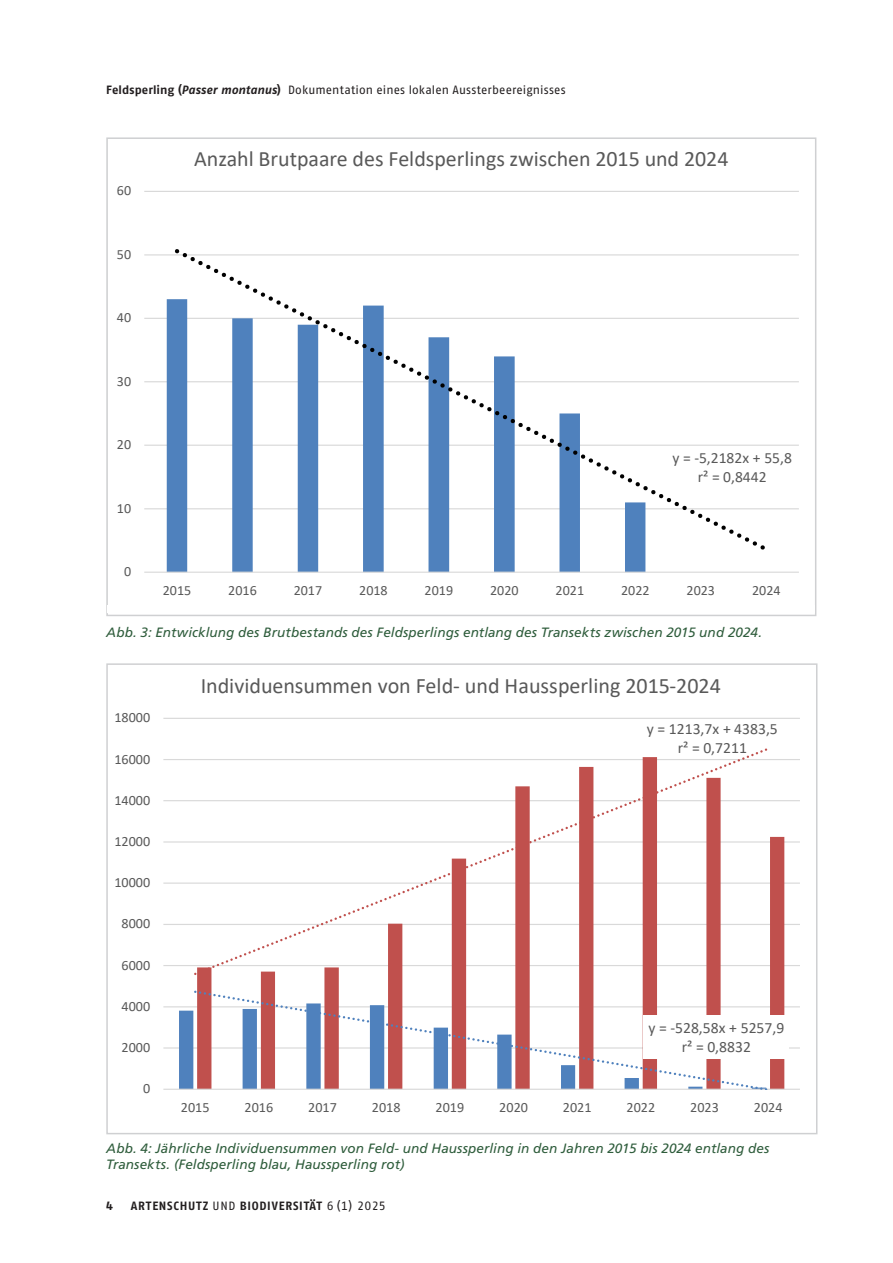
<style>
.page{position:relative;width:893px;height:1263px;background:#fff}
.page>*{position:absolute;margin:0;border:0;box-sizing:border-box;transform-origin:0 0}
.t1{font:22.05px "Calibri";color:#595959}
.t2{font:21.9px "Calibri";color:#595959}
.t3{font:15.6px/19.2px "Calibri";color:#595959;text-align:center}
.t4{font:14.25px "Calibri";color:#595959}
.t5{font:14.1px "Calibri";color:#595959}
.t6{font:italic 13.5px/16.5px "Frutiger LT Pro";letter-spacing:.01em;color:#2f5d3c}
.t7{font:12px "Fago No Tf";letter-spacing:.01em;color:#231f20}
.t8{font:700 12px "Fago No Tf";letter-spacing:.06em;color:#231f20}
.s1{font-weight:700}
.s2{font-weight:700;font-style:italic}
.s3{font-weight:400}
</style>
<div class="page">
<svg style="left:144px;top:191px;width:655px;height:382px"></svg>
<div style="left:106px;top:137px;width:710px;height:479px;border:2px solid #cfd0d2"></div>
<svg style="left:163px;top:718px;width:637px;height:372px"></svg>
<div style="left:106px;top:663px;width:711px;height:471px;border:2px solid #cfd0d2"></div>
<div style="left:108px;top:605px;width:707px;height:7px;background:#fff"></div>
<p class="t7" style="left:106px;top:83px;width:461px"><span class="s1">Feldsperling (</span><span class="s2">Passer montanus</span><span class="s1">)</span> Dokumentation eines lokalen Aussterbeereignisses</p>
<p class="t5" style="left:117px;top:181px;width:16px">60</p>
<p class="t5" style="left:117px;top:244px;width:16px">50</p>
<p class="t5" style="left:117px;top:308px;width:16px">40</p>
<p class="t5" style="left:117px;top:371px;width:16px">30</p>
<p class="t5" style="left:117px;top:435px;width:16px">20</p>
<p class="t5" style="left:117px;top:498px;width:16px">10</p>
<p class="t5" style="left:124px;top:562px;width:9px">0</p>
<p class="t2" style="left:194px;top:143px;width:536px">Anzahl Brutpaare des Feldsperlings zwischen 2015 und 2024</p>
<p class="t3" style="left:672px;top:448px;width:121px">y = -5,2182x + 55,8 r² = 0,8442</p>
<p class="t5" style="left:163px;top:580px;width:30px">2015</p>
<p class="t5" style="left:228px;top:580px;width:30px">2016</p>
<p class="t5" style="left:294px;top:580px;width:30px">2017</p>
<p class="t5" style="left:359px;top:580px;width:30px">2018</p>
<p class="t5" style="left:425px;top:580px;width:30px">2019</p>
<p class="t5" style="left:490px;top:580px;width:30px">2020</p>
<p class="t5" style="left:556px;top:580px;width:30px">2021</p>
<p class="t5" style="left:621px;top:580px;width:30px">2022</p>
<p class="t5" style="left:687px;top:580px;width:30px">2023</p>
<p class="t5" style="left:752px;top:580px;width:30px">2024</p>
<p class="t6" style="left:106px;top:624px;width:657px">Abb. 3: Entwicklung des Brutbestands des Feldsperlings entlang des Transekts zwischen 2015 und 2024.</p>
<p class="t5" style="left:114px;top:708px;width:37px">18000</p>
<p class="t5" style="left:114px;top:749px;width:37px">16000</p>
<p class="t4" style="left:114px;top:790px;width:37px">14000</p>
<p class="t5" style="left:114px;top:831px;width:37px">12000</p>
<p class="t5" style="left:114px;top:873px;width:37px">10000</p>
<p class="t5" style="left:122px;top:914px;width:30px">8000</p>
<p class="t5" style="left:122px;top:955px;width:30px">6000</p>
<p class="t5" style="left:122px;top:996px;width:30px">4000</p>
<p class="t5" style="left:122px;top:1037px;width:30px">2000</p>
<p class="t5" style="left:143px;top:1079px;width:9px">0</p>
<p class="t1" style="left:201px;top:670px;width:521px">Individuensummen von Feld- und Haussperling 2015-2024</p>
<p class="t3" style="left:647px;top:719px;width:133px">y = 1213,7x + 4383,5 r² = 0,7211</p>
<p class="t3" style="left:648px;top:1017px;width:137px">y = -528,58x + 5257,9 r² = 0,8832</p>
<p class="t5" style="left:181px;top:1097px;width:30px">2015</p>
<p class="t5" style="left:245px;top:1097px;width:30px">2016</p>
<p class="t5" style="left:308px;top:1097px;width:30px">2017</p>
<p class="t5" style="left:372px;top:1097px;width:30px">2018</p>
<p class="t5" style="left:436px;top:1097px;width:30px">2019</p>
<p class="t5" style="left:499px;top:1097px;width:30px">2020</p>
<p class="t5" style="left:563px;top:1097px;width:30px">2021</p>
<p class="t5" style="left:627px;top:1097px;width:30px">2022</p>
<p class="t5" style="left:690px;top:1097px;width:30px">2023</p>
<p class="t5" style="left:754px;top:1097px;width:30px">2024</p>
<p class="t6" style="left:106px;top:1140px;width:664px">Abb. 4: Jährliche Individuensummen von Feld- und Haussperling in den Jahren 2015 bis 2024 entlang des<br>Transekts. (Feldsperling blau, Haussperling rot)</p>
<p class="t8" style="left:106px;top:1199px;width:8px">4</p>
<p class="t8" style="left:131px;top:1199px;width:257px">ARTENSCHUTZ <span class="s3">UND</span> BIODIVERSITÄT <span class="s3">6 (1) 2025</span></p>
</div>
